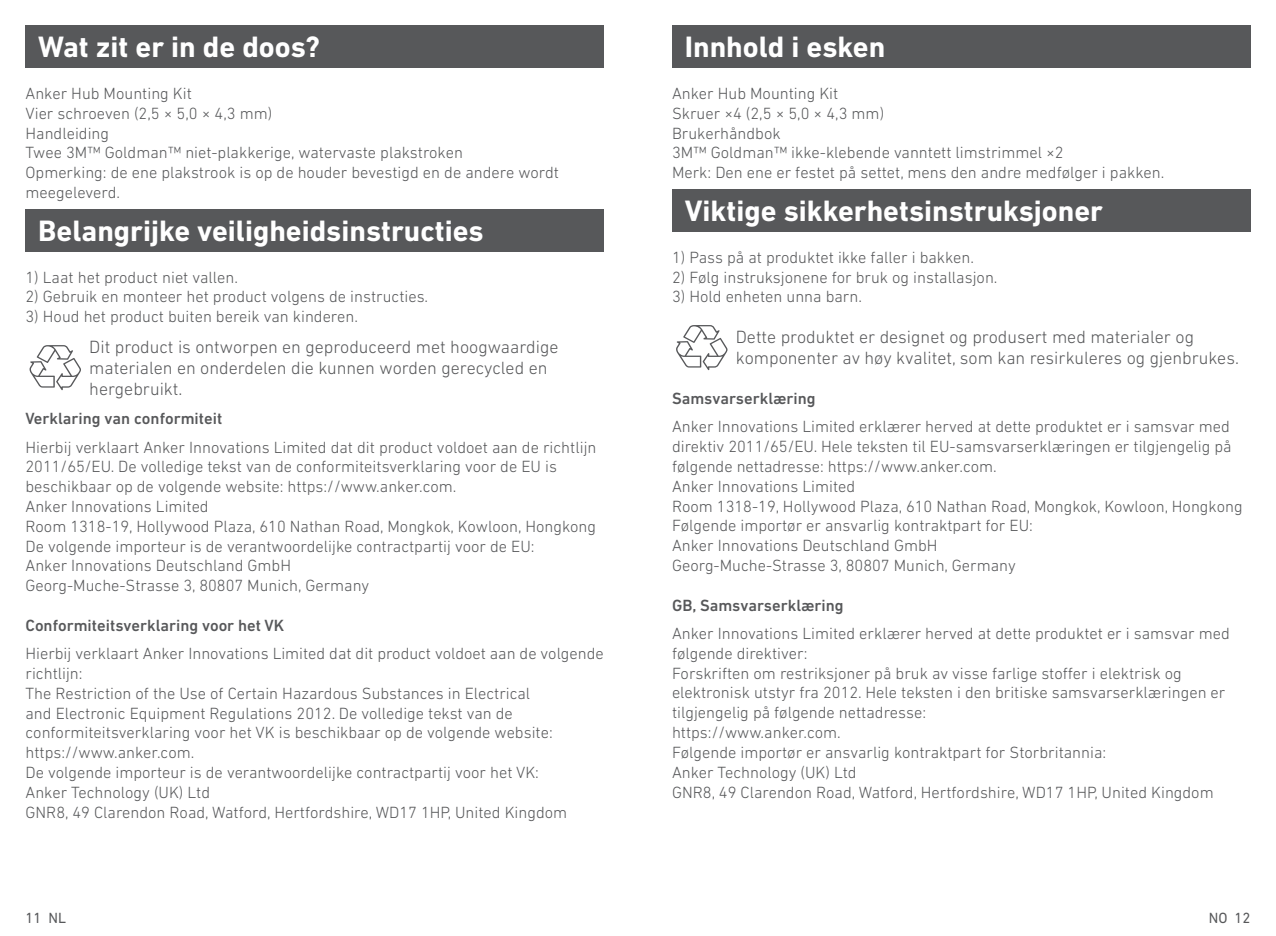
<style>
.page{position:relative;width:1276px;height:936px;background:#fff}
.page>*{position:absolute;margin:0;border:0;box-sizing:border-box;transform-origin:0 0}
.t1{font:700 30px "DIN Next LT Pro";color:#fff}
.t2{font:300 18px/21px "DIN Next LT Pro";color:#57585a}
.t3{font:300 16.5px/19.8px "DIN Next LT Pro";color:#57585a}
.t4{font:500 16.5px "DIN Next LT Pro";color:#57585a}
.t5{font:15px "DIN Next LT Pro";color:#57585a}
</style>
<div class="page">
<div style="left:26px;top:26px;width:578px;height:42px;background:#57585a"></div>
<div style="left:26px;top:209px;width:578px;height:43px;background:#57585a"></div>
<svg style="left:30px;top:345px;width:51px;height:45px"></svg>
<div style="left:672px;top:26px;width:578px;height:42px;background:#57585a"></div>
<div style="left:672px;top:189px;width:578px;height:43px;background:#57585a"></div>
<svg style="left:676px;top:325px;width:51px;height:45px"></svg>
<h1 class="t1" style="left:38px;top:29px;width:283px">Wat zit er in de doos?</h1>
<p class="t3" style="left:26px;top:83px;width:535px">Anker Hub Mounting Kit<br>Vier schroeven (2,5 × 5,0 × 4,3 mm)<br>Handleiding<br>Twee 3M™ Goldman™ niet-plakkerige, watervaste plakstroken<br>Opmerking: de ene plakstrook is op de houder bevestigd en de andere wordt meegeleverd.</p>
<h1 class="t1" style="left:38px;top:213px;width:447px">Belangrijke veiligheidsinstructies</h1>
<p class="t3" style="left:26px;top:267px;width:214px">1) Laat het product niet vallen.</p>
<p class="t3" style="left:26px;top:287px;width:404px">2) Gebruik en monteer het product volgens de instructies.</p>
<p class="t3" style="left:26px;top:306px;width:334px">3) Houd het product buiten bereik van kinderen.</p>
<p class="t2" style="left:89px;top:336px;width:471px">Dit product is ontworpen en geproduceerd met hoogwaardige materialen en onderdelen die kunnen worden gerecycled en hergebruikt.</p>
<p class="t4" style="left:26px;top:409px;width:198px">Verklaring van conformiteit</p>
<p class="t3" style="left:26px;top:437px;width:572px">Hierbij verklaart Anker Innovations Limited dat dit product voldoet aan de richtlijn 2011/65/EU. De volledige tekst van de conformiteitsverklaring voor de EU is beschikbaar op de volgende website: https://www.anker.com.<br>Anker Innovations Limited<br>Room 1318-19, Hollywood Plaza, 610 Nathan Road, Mongkok, Kowloon, Hongkong De volgende importeur is de verantwoordelijke contractpartij voor de EU:<br>Anker Innovations Deutschland GmbH<br>Georg-Muche-Strasse 3, 80807 Munich, Germany</p>
<p class="t4" style="left:26px;top:615px;width:260px">Conformiteitsverklaring voor het VK</p>
<p class="t3" style="left:26px;top:643px;width:580px">Hierbij verklaart Anker Innovations Limited dat dit product voldoet aan de volgende richtlijn:<br>The Restriction of the Use of Certain Hazardous Substances in Electrical<br>and Electronic Equipment Regulations 2012. De volledige tekst van de conformiteitsverklaring voor het VK is beschikbaar op de volgende website: https://www.anker.com.<br>De volgende importeur is de verantwoordelijke contractpartij voor het VK:<br>Anker Technology (UK) Ltd<br>GNR8, 49 Clarendon Road, Watford, Hertfordshire, WD17 1HP, United Kingdom</p>
<h1 class="t1" style="left:685px;top:29px;width:202px">Innhold i esken</h1>
<p class="t3" style="left:672px;top:83px;width:494px">Anker Hub Mounting Kit<br>Skruer ×4 (2,5 × 5,0 × 4,3 mm)<br>Brukerhåndbok<br>3M™ Goldman™ ikke-klebende vanntett limstrimmel ×2<br>Merk: Den ene er festet på settet, mens den andre medfølger i pakken.</p>
<h1 class="t1" style="left:685px;top:193px;width:420px">Viktige sikkerhetsinstruksjoner</h1>
<p class="t3" style="left:672px;top:247px;width:303px">1) Pass på at produktet ikke faller i bakken.</p>
<p class="t3" style="left:672px;top:267px;width:327px">2) Følg instruksjonene for bruk og installasjon.</p>
<p class="t3" style="left:672px;top:287px;width:191px">3) Hold enheten unna barn.</p>
<p class="t2" style="left:736px;top:326px;width:504px">Dette produktet er designet og produsert med materialer og komponenter av høy kvalitet, som kan resirkuleres og gjenbrukes.</p>
<p class="t4" style="left:672px;top:389px;width:145px">Samsvarserklæring</p>
<p class="t3" style="left:672px;top:416px;width:572px">Anker Innovations Limited erklærer herved at dette produktet er i samsvar med direktiv 2011/65/EU. Hele teksten til EU-samsvarserklæringen er tilgjengelig på følgende nettadresse: https://www.anker.com.<br>Anker Innovations Limited<br>Room 1318-19, Hollywood Plaza, 610 Nathan Road, Mongkok, Kowloon, Hongkong Følgende importør er ansvarlig kontraktpart for EU:<br>Anker Innovations Deutschland GmbH<br>Georg-Muche-Strasse 3, 80807 Munich, Germany</p>
<p class="t4" style="left:672px;top:595px;width:173px">GB, Samsvarserklæring</p>
<p class="t3" style="left:672px;top:623px;width:559px">Anker Innovations Limited erklærer herved at dette produktet er i samsvar med følgende direktiver:<br>Forskriften om restriksjoner på bruk av visse farlige stoffer i elektrisk og elektronisk utstyr fra 2012. Hele teksten i den britiske samsvarserklæringen er tilgjengelig på følgende nettadresse:<br>https://www.anker.com.<br>Følgende importør er ansvarlig kontraktpart for Storbritannia:<br>Anker Technology (UK) Ltd<br>GNR8, 49 Clarendon Road, Watford, Hertfordshire, WD17 1HP, United Kingdom</p>
<p class="t5" style="left:26px;top:909px;width:42px">11 NL</p>
<p class="t5" style="left:1208px;top:909px;width:43px">NO 12</p>
</div>
